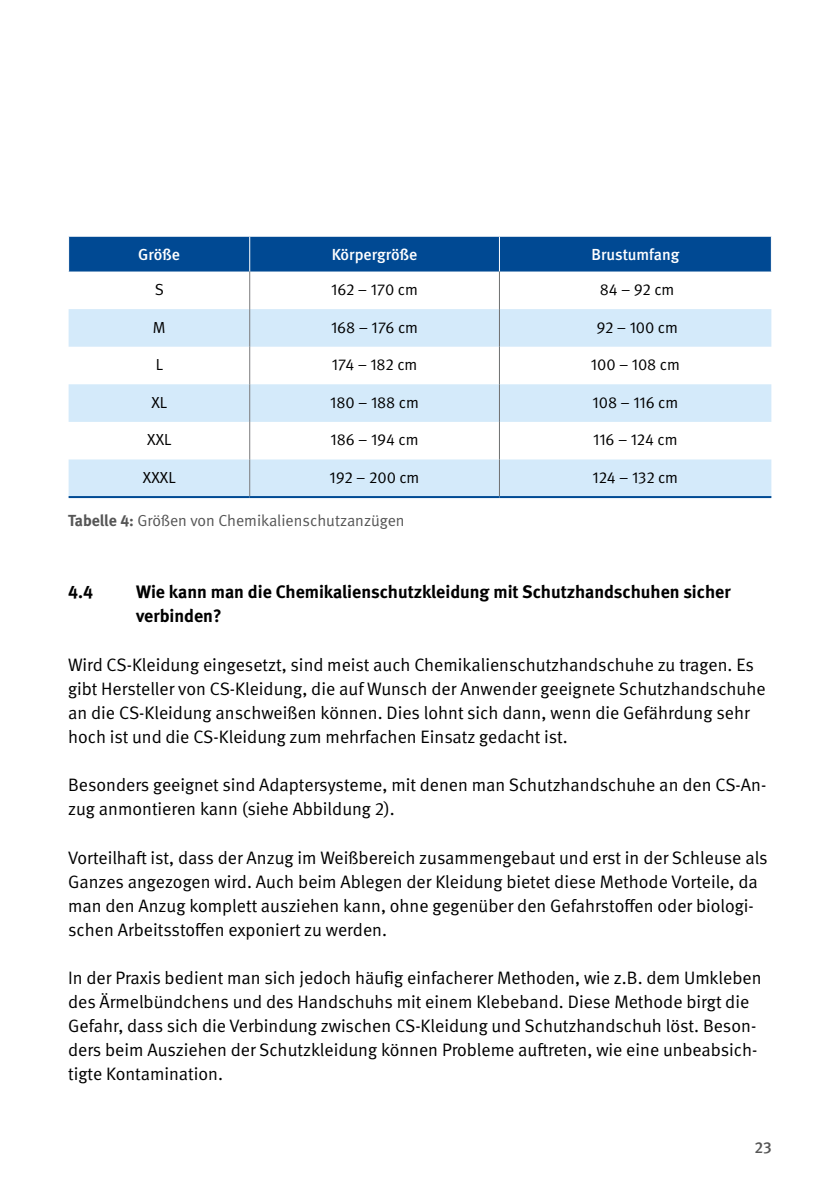
<style>
.page{position:relative;width:840px;height:1191px;background:#fff}
.page>*{position:absolute;margin:0;border:0;box-sizing:border-box;transform-origin:0 0}
.t1{font:18px/24.2px "DGUV Meta";color:#000}
.t2{font:700 18px/24.2px "DGUV Meta";color:#000}
.t3{font:16px "DGUV Meta";color:#000}
.t4{font:16px "DGUV Meta";color:#565656}
.t5{font:500 16px "DGUV Meta";color:#fff}
.t6{font:500 16px "DGUV Meta";color:#565656}
.s1{font-weight:700}
</style>
<div class="page">
<div style="left:69px;top:237px;width:701px;height:34px;background:#004993"></div>
<svg style="left:69px;top:309px;width:702px;height:187px;fill:#d4eafa"></svg>
<hr style="left:249px;top:237px;width:1px;height:34px;background:#fff">
<hr style="left:498px;top:237px;width:1px;height:34px;background:#fff">
<hr style="left:249px;top:271px;width:1px;height:38px;background:#7b7b7c">
<hr style="left:249px;top:309px;width:1px;height:38px;background:#7b7b7c">
<hr style="left:249px;top:347px;width:1px;height:37px;background:#7b7b7c">
<hr style="left:249px;top:384px;width:1px;height:38px;background:#7b7b7c">
<hr style="left:249px;top:422px;width:1px;height:37px;background:#7b7b7c">
<hr style="left:498px;top:271px;width:1px;height:38px;background:#6e7070">
<hr style="left:498px;top:309px;width:1px;height:38px;background:#6e7070">
<hr style="left:498px;top:347px;width:1px;height:37px;background:#6e7070">
<hr style="left:498px;top:384px;width:1px;height:38px;background:#6e7070">
<hr style="left:498px;top:422px;width:1px;height:37px;background:#6e7070">
<hr style="left:69px;top:496px;width:180px;height:2px;background:#004a93">
<hr style="left:249px;top:496px;width:250px;height:2px;background:#004a93">
<hr style="left:499px;top:496px;width:272px;height:2px;background:#004a93">
<hr style="left:249px;top:459px;width:1px;height:37px;background:#7b7b7c">
<hr style="left:498px;top:459px;width:1px;height:37px;background:#6e7070">
<p class="t5" style="left:138px;top:245px;width:43px">Größe</p>
<p class="t5" style="left:331px;top:245px;width:87px">Körpergröße</p>
<p class="t5" style="left:591px;top:245px;width:89px">Brustumfang</p>
<p class="t3" style="left:155px;top:280px;width:11px">S</p>
<p class="t3" style="left:331px;top:280px;width:88px">162 – 170 cm</p>
<p class="t3" style="left:599px;top:280px;width:76px">84 – 92 cm</p>
<p class="t3" style="left:153px;top:318px;width:14px">M</p>
<p class="t3" style="left:331px;top:318px;width:88px">168 – 176 cm</p>
<p class="t3" style="left:596px;top:318px;width:83px">92 – 100 cm</p>
<p class="t3" style="left:156px;top:355px;width:9px">L</p>
<p class="t3" style="left:331px;top:355px;width:87px">174 – 182 cm</p>
<p class="t3" style="left:590px;top:355px;width:90px">100 – 108 cm</p>
<p class="t3" style="left:151px;top:393px;width:17px">XL</p>
<p class="t3" style="left:330px;top:393px;width:90px">180 – 188 cm</p>
<p class="t3" style="left:592px;top:393px;width:87px">108 – 116 cm</p>
<p class="t3" style="left:147px;top:430px;width:26px">XXL</p>
<p class="t3" style="left:330px;top:430px;width:89px">186 – 194 cm</p>
<p class="t3" style="left:593px;top:430px;width:86px">116 – 124 cm</p>
<p class="t3" style="left:143px;top:468px;width:34px">XXXL</p>
<p class="t3" style="left:329px;top:468px;width:91px">192 – 200 cm</p>
<p class="t3" style="left:592px;top:468px;width:87px">124 – 132 cm</p>
<p class="t4" style="left:68px;top:511px;width:338px"><span class="s1">Tabelle 4:</span> Größen von Chemikalienschutzanzügen</p>
<p class="t2" style="left:68px;top:580px;width:26px">4.4</p>
<p class="t2" style="left:136px;top:580px;width:595px">Wie kann man die Chemikalienschutzkleidung mit Schutzhandschuhen sicher verbinden?</p>
<p class="t1" style="left:68px;top:653px;width:698px">Wird CS-Kleidung eingesetzt, sind meist auch Chemikalienschutzhandschuhe zu tragen. Es gibt Hersteller von CS-Kleidung, die auf Wunsch der Anwender geeignete Schutzhandschuhe an die CS-Kleidung anschweißen können. Dies lohnt sich dann, wenn die Gefährdung sehr hoch ist und die CS-Kleidung zum mehrfachen Einsatz gedacht ist.</p>
<p class="t1" style="left:68px;top:773px;width:699px">Besonders geeignet sind Adaptersysteme, mit denen man Schutzhandschuhe an den CS-An&shy;zug anmontieren kann (siehe Abbildung 2).</p>
<p class="t1" style="left:68px;top:845px;width:700px">Vorteilhaft ist, dass der Anzug im Weißbereich zusammengebaut und erst in der Schleuse als Ganzes angezogen wird. Auch beim Ablegen der Kleidung bietet diese Methode Vorteile, da man den Anzug komplett ausziehen kann, ohne gegenüber den Gefahrstoffen oder biologi&shy;schen Arbeitsstoffen exponiert zu werden.</p>
<p class="t1" style="left:68px;top:966px;width:694px">In der Praxis bedient man sich jedoch häufig einfacherer Methoden, wie z.B. dem Umkleben des Ärmelbündchens und des Handschuhs mit einem Klebeband. Diese Methode birgt die Gefahr, dass sich die Verbindung zwischen CS-Kleidung und Schutzhandschuh löst. Beson&shy;ders beim Ausziehen der Schutzkleidung können Probleme auftreten, wie eine unbeabsich&shy;tigte Kontamination.</p>
<p class="t6" style="left:754px;top:1137px;width:19px">23</p>
</div>
